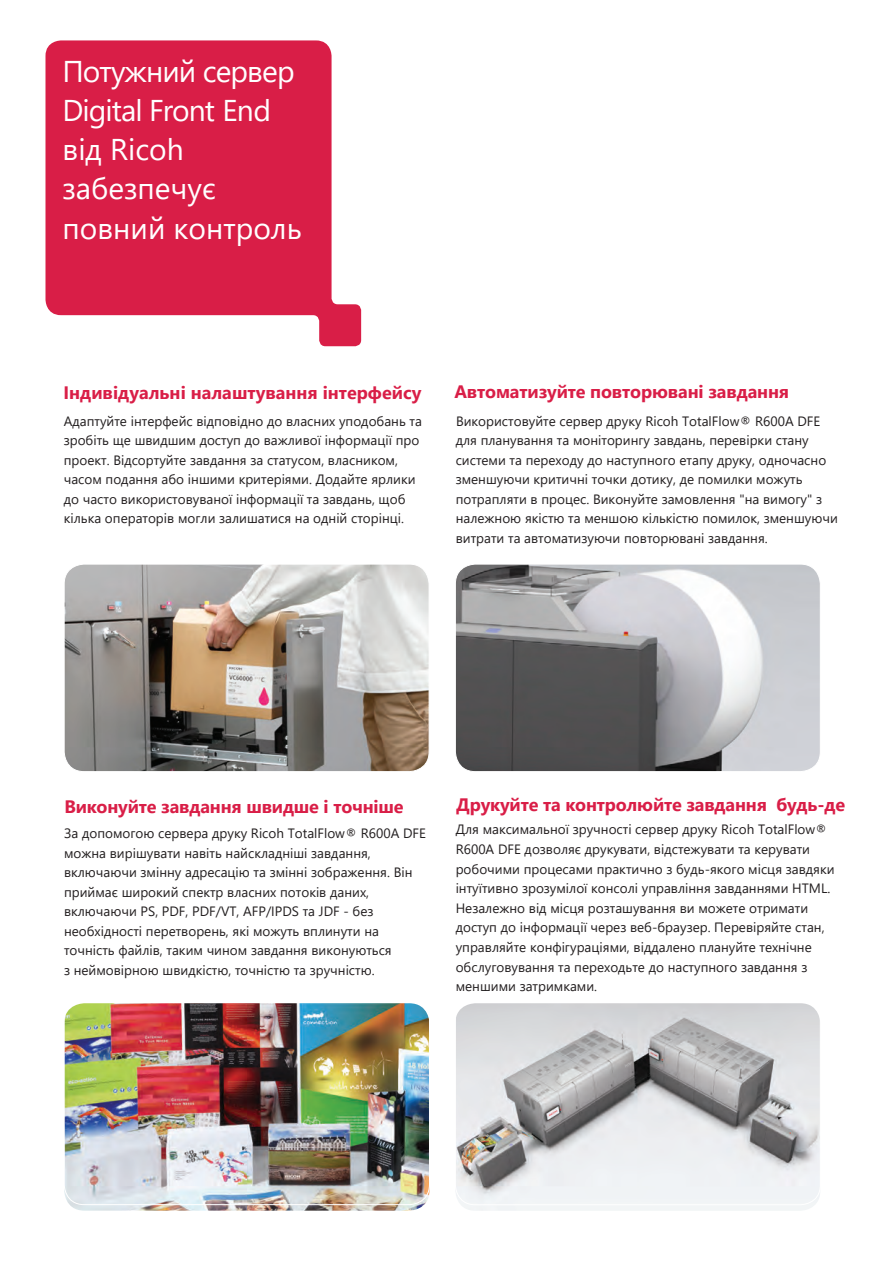
<style>
.page{position:relative;width:893px;height:1263px;background:#fff}
.page>*{position:absolute;margin:0;border:0;box-sizing:border-box;transform-origin:0 0}
.PG2_RIC2012-Pg4_Page{font:30px/39.3px "Segoe UI";color:#fff}
.PG2_RIC2012-Pg4_Sect{font:700 18px "Segoe UI";letter-spacing:-.01em;color:#d91e47}
.PG2_RIC2012-Pg4_Sect-2{font:13.5px/19.5px "Segoe UI";color:#231f20}
</style>
<div class="page">
<img style="left:64px;top:1003px;width:365px;height:208px">
<div style="left:64px;top:997px;width:366px;height:208px;border:1px solid #fff;border-radius:20px"></div>
<img style="left:456px;top:1003px;width:364px;height:208px">
<div style="left:455px;top:997px;width:366px;height:208px;border:1px solid #fff;border-radius:20px"></div>
<img style="left:66px;top:566px;width:363px;height:204px">
<div style="left:64px;top:564px;width:365px;height:208px;border:1px solid #fff;border-radius:20px"></div>
<img style="left:457px;top:566px;width:362px;height:206px">
<div style="left:455px;top:564px;width:366px;height:208px;border:1px solid #fff;border-radius:20px"></div>
<svg style="left:45px;top:40px;width:316px;height:306px;fill:#d91e47"></svg>
<p class="PG2_RIC2012-Pg4_Page" style="left:62px;top:49px;width:241px">Потужний сервер<br>Digital Front End від Ricoh забезпечує повний контроль</p>
<p class="PG2_RIC2012-Pg4_Sect" style="left:63px;top:375px;width:359px">Індивідуальні налаштування інтерфейсу</p>
<p class="PG2_RIC2012-Pg4_Sect-2" style="left:64px;top:410px;width:360px">Адаптуйте інтерфейс відповідно до власних уподобань та зробіть ще швидшим доступ до важливої інформації про проект. Відсортуйте завдання за статусом, власником, часом подання або іншими критеріями. Додайте ярлики до часто використовуваної інформації та завдань, щоб кілька операторів могли залишатися на одній сторінці.</p>
<p class="PG2_RIC2012-Pg4_Sect" style="left:454px;top:375px;width:336px">Автоматизуйте повторювані завдання</p>
<p class="PG2_RIC2012-Pg4_Sect-2" style="left:456px;top:410px;width:384px">Використовуйте сервер друку Ricoh TotalFlow® R600A DFE для планування та моніторингу завдань, перевірки стану системи та переходу до наступного етапу друку, одночасно зменшуючи критичні точки дотику, де помилки можуть потрапляти в процес. Виконуйте замовлення "на вимогу" з належною якістю та меншою кількістю помилок, зменшуючи витрати та автоматизуючи повторювані завдання.</p>
<p class="PG2_RIC2012-Pg4_Sect" style="left:64px;top:789px;width:341px">Виконуйте завдання швидше і точніше</p>
<p class="PG2_RIC2012-Pg4_Sect-2" style="left:64px;top:823px;width:363px">За допомогою сервера друку Ricoh TotalFlow® R600A DFE можна вирішувати навіть найскладніші завдання, включаючи змінну адресацію та змінні зображення. Він приймає широкий спектр власних потоків даних, включаючи PS, PDF, PDF/VT, AFP/IPDS та JDF - без необхідності перетворень, які можуть вплинути на точність файлів, таким чином завдання виконуються<br>з неймовірною швидкістю, точністю та зручністю.</p>
<p class="PG2_RIC2012-Pg4_Sect" style="left:456px;top:788px;width:391px">Друкуйте та контролюйте завдання будь-де</p>
<p class="PG2_RIC2012-Pg4_Sect-2" style="left:456px;top:818px;width:380px">Для максимальної зручності сервер друку Ricoh TotalFlow® R600A DFE дозволяє друкувати, відстежувати та керувати робочими процесами практично з будь-якого місця завдяки інтуїтивно зрозумілої консолі управління завданнями HTML.<br>Незалежно від місця розташування ви можете отримати доступ до інформації через веб-браузер. Перевіряйте стан, управляйте конфігураціями, віддалено плануйте технічне обслуговування та переходьте до наступного завдання з меншими затримками.</p>
</div>
